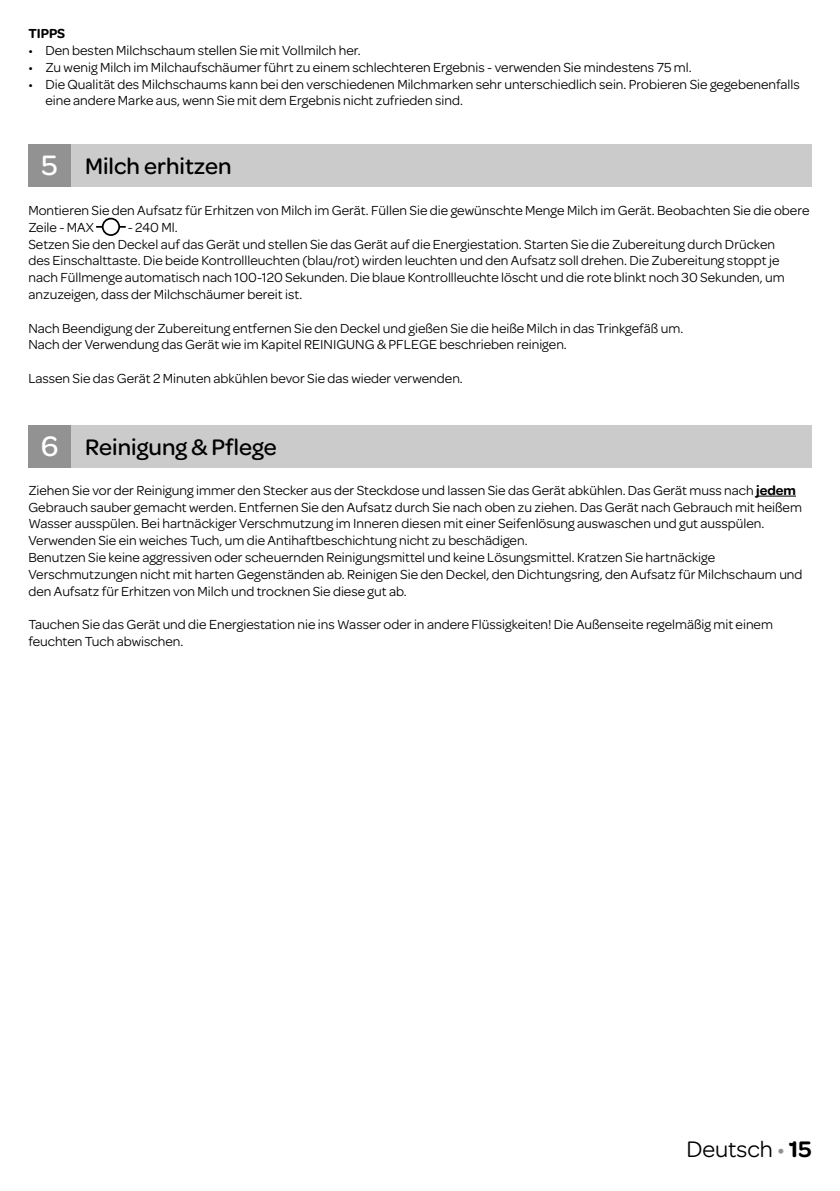
<style>
.page{position:relative;width:840px;height:1191px;background:#fff}
.page>*{position:absolute;margin:0;border:0;box-sizing:border-box;transform-origin:0 0}
.t1{font:500 24px "Omnes";color:#000}
.t2{font:24px "Omnes";color:#000}
.t3{font:14px/16.8px "Omnes";color:#000}
.t4{font:600 14px "Omnes";color:#000}
.s1{font-size:30px;color:#fff}
.s2{font-weight:600}
.s3{color:#929292}
</style>
<div class="page">
<div style="left:57px;top:425px;width:754px;height:43px;background:#cbcbcb"></div>
<div style="left:28px;top:425px;width:43px;height:43px;background:#929292"></div>
<hr style="left:755px;top:496px;width:40px;height:1px;background:#000">
<div style="left:57px;top:144px;width:754px;height:43px;background:#cbcbcb"></div>
<div style="left:28px;top:144px;width:43px;height:43px;background:#929292"></div>
<hr style="left:96px;top:226px;width:29px;height:2px;background:#000">
<div style="left:103px;top:219px;width:16px;height:16px;background:#fff;border-radius:50%"></div>
<div style="left:102px;top:218px;width:18px;height:18px;border:2px solid #000;border-radius:50%"></div>
<p class="t4" style="left:28px;top:23px;width:38px">TIPPS</p>
<p class="t3" style="left:28px;top:41px;width:334px">• Den besten Milchschaum stellen Sie mit Vollmilch her.</p>
<p class="t3" style="left:28px;top:58px;width:664px">• Zu wenig Milch im Milchaufschäumer führt zu einem schlechteren Ergebnis - verwenden Sie mindestens 75 ml.</p>
<p class="t3" style="left:45px;top:75px;width:755px;text-indent:-17px">• Die Qualität des Milchschaums kann bei den verschiedenen Milchmarken sehr unterschiedlich sein. Probieren Sie gegebenenfalls eine andere Marke aus, wenn Sie mit dem Ergebnis nicht zufrieden sind.</p>
<h1 class="t1" style="left:42px;top:149px;width:191px"><span class="s1">5</span> Milch erhitzen</h1>
<p class="t3" style="left:28px;top:201px;width:782px">Montieren Sie den Aufsatz für Erhitzen von Milch im Gerät. Füllen Sie die gewünschte Menge Milch im Gerät. Beobachten Sie die obere<br>Zeile - MAX</p>
<p class="t3" style="left:28px;top:218px;width:757px;text-indent:99px">- 240 Ml.<br>Setzen Sie den Deckel auf das Gerät und stellen Sie das Gerät auf die Energiestation. Starten Sie die Zubereitung durch Drücken des Einschalttaste. Die beide Kontrollleuchten (blau/rot) wirden leuchten und den Aufsatz soll drehen. Die Zubereitung stoppt je nach Füllmenge automatisch nach 100-120 Sekunden. Die blaue Kontrollleuchte löscht und die rote blinkt noch 30 Sekunden, um anzuzeigen, dass der Milchschäumer bereit ist.</p>
<p class="t3" style="left:28px;top:319px;width:656px">Nach Beendigung der Zubereitung entfernen Sie den Deckel und gießen Sie die heiße Milch in das Trinkgefäß um.<br>Nach der Verwendung das Gerät wie im Kapitel REINIGUNG &amp; PFLEGE beschrieben reinigen.</p>
<p class="t3" style="left:28px;top:369px;width:436px">Lassen Sie das Gerät 2 Minuten abkühlen bevor Sie das wieder verwenden.</p>
<h1 class="t1" style="left:41px;top:430px;width:237px"><span class="s1">6</span> Reinigung &amp; Pflege</h1>
<p class="t3" style="left:28px;top:481px;width:775px">Ziehen Sie vor der Reinigung immer den Stecker aus der Steckdose und lassen Sie das Gerät abkühlen. Das Gerät muss nach <span class="s2">jedem </span>Gebrauch sauber gemacht werden. Entfernen Sie den Aufsatz durch Sie nach oben zu ziehen. Das Gerät nach Gebrauch mit heißem Wasser ausspülen. Bei hartnäckiger Verschmutzung im Inneren diesen mit einer Seifenlösung auswaschen und gut ausspülen.<br>Verwenden Sie ein weiches Tuch, um die Antihaftbeschichtung nicht zu beschädigen.<br>Benutzen Sie keine aggressiven oder scheuernden Reinigungsmittel und keine Lösungsmittel. Kratzen Sie hartnäckige Verschmutzungen nicht mit harten Gegenständen ab. Reinigen Sie den Deckel, den Dichtungsring, den Aufsatz für Milchschaum und den Aufsatz für Erhitzen von Milch und trocknen Sie diese gut ab.</p>
<p class="t3" style="left:28px;top:615px;width:745px">Tauchen Sie das Gerät und die Energiestation nie ins Wasser oder in andere Flüssigkeiten! Die Außenseite regelmäßig mit einem feuchten Tuch abwischen.</p>
<h1 class="t2" style="left:686px;top:1132px;width:127px">Deutsch <span class="s3">•</span> <span class="s2">15</span></h1>
</div>
